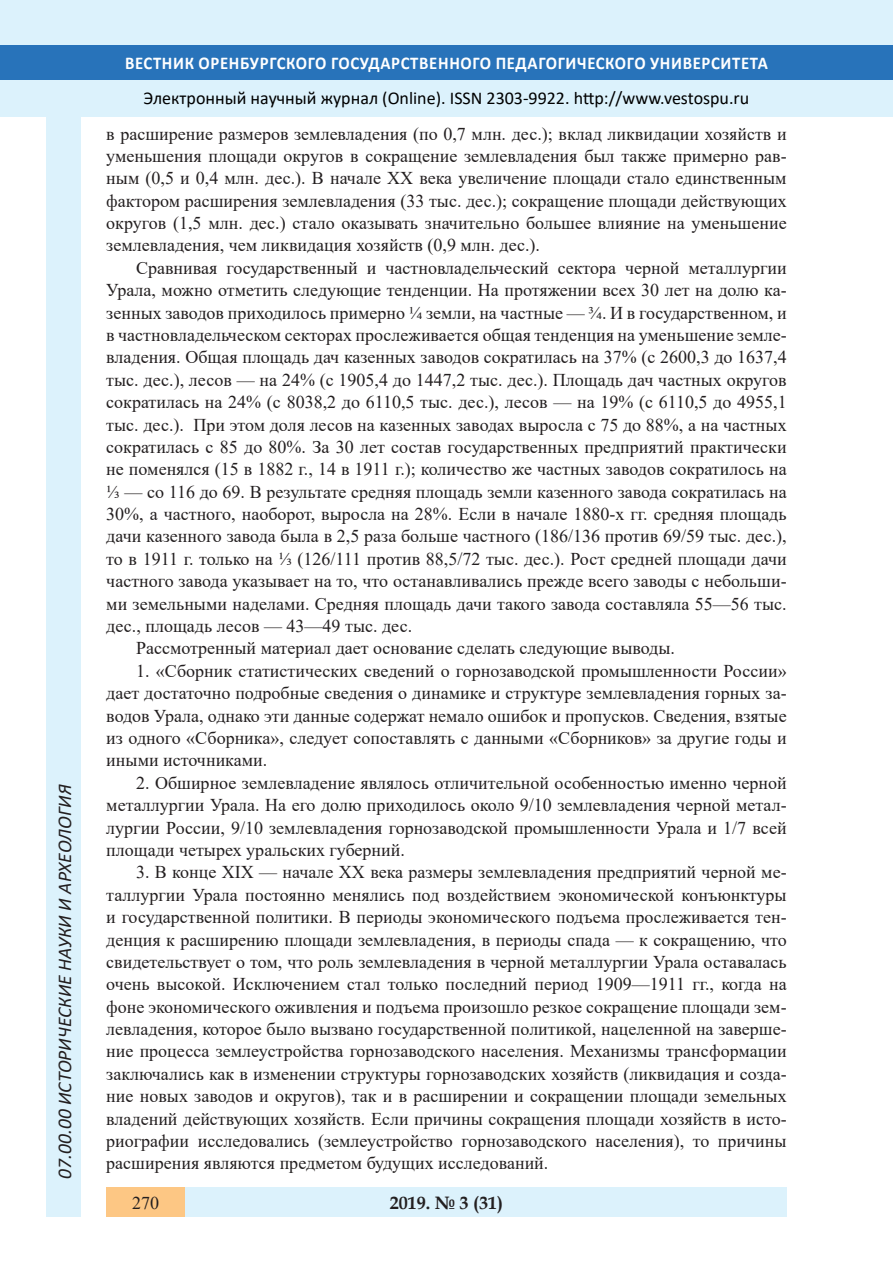
<style>
.page{position:relative;width:893px;height:1263px;background:#fff}
.page>*{position:absolute;margin:0;border:0;box-sizing:border-box;transform-origin:0 0}
.t1{font:italic 19.5px "Calibri";color:#231f20}
.Стиль2{font:18px/22.4px "Times New Roman";color:#231f20;text-align:justify}
.t2{font:18px "Calibri";color:#000}
.t3{font:700 18px "Calibri";letter-spacing:.04em;color:#fff;scale:.93 1}
.t4{font:700 18px "Book Antiqua";color:#231f20}
</style>
<div class="page">
<div style="left:0;top:0;width:893px;height:116px;background:#dcf2fc"></div>
<div style="left:0;top:45px;width:893px;height:34px;background:#2873ba"></div>
<div style="left:106px;top:1188px;width:681px;height:29px;background:#dcf2fc"></div>
<div style="left:106px;top:1188px;width:79px;height:29px;background:#fdc784"></div>
<div style="left:47px;top:116px;width:34px;height:1101px;background:#dcf2fc"></div>
<p class="t1" style="left:51px;top:1179px;width:395px;rotate:-90deg">07.00.00 ИСТОРИЧЕСКИЕ НАУКИ И АРХЕОЛОГИЯ</p>
<p class="t1" style="left:51px;top:1105px;width:206px;rotate:-90deg">БИОЛОГИЧЕСКИЕ НАУКИ</p>
<p class="t1" style="left:51px;top:1169px;width:11px;rotate:-90deg">3</p>
<p class="t3" style="left:125px;top:50px;width:693px">ВЕСТНИК ОРЕНБУРГСКОГО ГОСУДАРСТВЕННОГО ПЕДАГОГИЧЕСКОГО УНИВЕРСИТЕТА</p>
<p class="t2" style="left:144px;top:85px;width:607px">Электронный научный журнал (Online). ISSN 2303-9922. http://www.vestospu.ru</p>
<p class="t2" style="left:583px;top:85px;width:13px">t</p>
<p class="t2" style="left:583px;top:85px;width:13px">t</p>
<p class="Стиль2" style="left:106px;top:122px;width:682px">в расширение размеров землевладения (по 0,7 млн. дес.); вклад ликвидации хозяйств и уменьшения площади округов в сокращение землевладения был также примерно рав&shy;ным (0,5 и 0,4 млн. дес.). В начале ХХ века увеличение площади стало единственным фактором расширения землевладения (33 тыс. дес.); сокращение площади действующих округов (1,5 млн. дес.) стало оказывать значительно большее влияние на уменьшение землевладения, чем ликвидация хозяйств (0,9 млн. дес.).</p>
<p class="Стиль2" style="left:106px;top:256px;width:682px;text-indent:30px">Сравнивая государственный и частновладельческий сектора черной металлургии Урала, можно отметить следующие тенденции. На протяжении всех 30 лет на долю ка&shy;зенных заводов приходилось примерно ¼ земли, на частные — ¾. И в государственном, и в частновладельческом секторах прослеживается общая тенденция на уменьшение земле&shy;владения. Общая площадь дач казенных заводов сократилась на 37% (с 2600,3 до 1637,4 тыс. дес.), лесов — на 24% (с 1905,4 до 1447,2 тыс. дес.). Площадь дач частных округов сократилась на 24% (с 8038,2 до 6110,5 тыс. дес.), лесов — на 19% (с 6110,5 до 4955,1 тыс. дес.). При этом доля лесов на казенных заводах выросла с 75 до 88%, а на частных сократилась с 85 до 80%. За 30 лет состав государственных предприятий практически не поменялся (15 в 1882 г., 14 в 1911 г.); количество же частных заводов сократилось на ⅓ — со 116 до 69. В результате средняя площадь земли казенного завода сократилась на 30%, а частного, наоборот, выросла на 28%. Если в начале 1880-х гг. средняя площадь дачи казенного завода была в 2,5 раза больше частного (186/136 против 69/59 тыс. дес.), то в 1911 г. только на ⅓ (126/111 против 88,5/72 тыс. дес.). Рост средней площади дачи частного завода указывает на то, что останавливались прежде всего заводы с небольши&shy;ми земельными наделами. Средняя площадь дачи такого завода составляла 55—56 тыс. дес., площадь лесов — 43—49 тыс. дес.</p>
<p class="Стиль2" style="left:136px;top:637px;width:540px">Рассмотренный материал дает основание сделать следующие выводы.</p>
<p class="Стиль2" style="left:106px;top:659px;width:682px;text-indent:30px">1. «Сборник статистических сведений о горнозаводской промышленности России» дает достаточно подробные сведения о динамике и структуре землевладения горных за&shy;водов Урала, однако эти данные содержат немало ошибок и пропусков. Сведения, взятые из одного «Сборника», следует сопоставлять с данными «Сборников» за другие годы и иными источниками.</p>
<p class="Стиль2" style="left:106px;top:771px;width:682px;text-indent:30px">2. Обширное землевладение являлось отличительной особенностью именно черной металлургии Урала. На его долю приходилось около 9/10 землевладения черной метал&shy;лургии России, 9/10 землевладения горнозаводской промышленности Урала и 1/7 всей площади четырех уральских губерний.</p>
<p class="Стиль2" style="left:106px;top:860px;width:682px;text-indent:30px">3. В конце XIX — начале ХХ века размеры землевладения предприятий черной ме&shy;таллургии Урала постоянно менялись под воздействием экономической конъюнктуры и государственной политики. В периоды экономического подъема прослеживается тен&shy;денция к расширению площади землевладения, в периоды спада — к сокращению, что свидетельствует о том, что роль землевладения в черной металлургии Урала оставалась очень высокой. Исключением стал только последний период 1909—1911 гг., когда на фоне экономического оживления и подъема произошло резкое сокращение площади зем&shy;левладения, которое было вызвано государственной политикой, нацеленной на заверше&shy;ние процесса землеустройства горнозаводского населения. Механизмы трансформации заключались как в изменении структуры горнозаводских хозяйств (ликвидация и созда&shy;ние новых заводов и округов), так и в расширении и сокращении площади земельных владений действующих хозяйств. Если причины сокращения площади хозяйств в исто&shy;риографии исследовались (землеустройство горнозаводского населения), то причины расширения являются предметом будущих исследований.</p>
<p class="t4" style="left:390px;top:1190px;width:115px">2019. № 3 (31)</p>
<p class="Стиль2" style="left:132px;top:1191px;width:28px">270</p>
<p class="t4" style="left:460px;top:1190px;width:39px">2 6</p>
<p class="t4" style="left:417px;top:1190px;width:10px">8</p>
<p class="t4" style="left:460px;top:1190px;width:39px">1 25</p>
</div>
